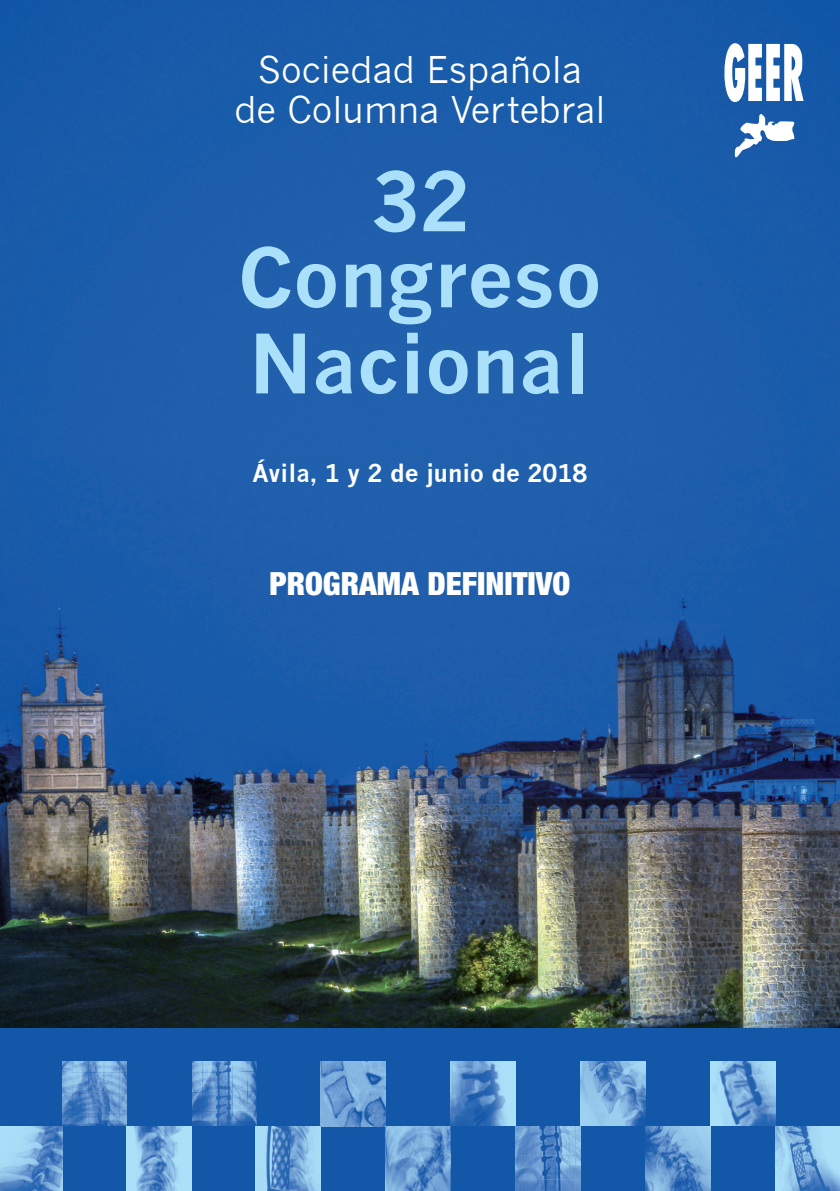
<style>
.page{position:relative;width:840px;height:1191px;background:#fff}
.page>*{position:absolute;margin:0;border:0;box-sizing:border-box;transform-origin:0 0}
.t1{font:700 80px/76px "News Gothic";color:#aae0f9;text-align:center}
.t2{font:36px/40px "News Gothic";color:#fff;text-align:center}
.t3{font:900 condensed 32px "Helvetica Neue LT Std";color:#fff}
.t4{font:700 24px "News Gothic";color:#fff}
</style>
<div class="page">
<img style="left:0;top:0;width:839px;height:1028px">
<div style="left:0;top:1028px;width:839px;height:163px;background:#1358a8"></div>
<img style="left:192px;top:1061px;width:64px;height:64px">
<img style="left:127px;top:1126px;width:65px;height:65px">
<img style="left:256px;top:1126px;width:64px;height:65px">
<img style="left:62px;top:1061px;width:64px;height:64px">
<img style="left:0;top:1126px;width:62px;height:65px">
<img style="left:450px;top:1061px;width:64px;height:64px">
<img style="left:385px;top:1126px;width:65px;height:65px">
<img style="left:515px;top:1126px;width:65px;height:65px">
<img style="left:320px;top:1061px;width:65px;height:65px">
<img style="left:710px;top:1061px;width:65px;height:64px">
<img style="left:645px;top:1126px;width:64px;height:65px">
<img style="left:775px;top:1126px;width:64px;height:65px">
<img style="left:580px;top:1061px;width:65px;height:64px">
<svg style="left:720px;top:43px;width:83px;height:114px"></svg>
<p class="t2" style="left:234px;top:51px;width:372px">Sociedad Española de Columna Vertebral</p>
<h1 class="t1" style="left:238px;top:163px;width:364px">32<br>Congreso</h1>
<h1 class="t1" style="left:249px;top:325px;width:342px">Nacional</h1>
<p class="t4" style="left:252px;top:458px;width:336px">Ávila, 1 y 2 de junio de 2018</p>
<p class="t3" style="left:269px;top:564px;width:302px">PROGRAMA DEFINITIVO</p>
</div>
